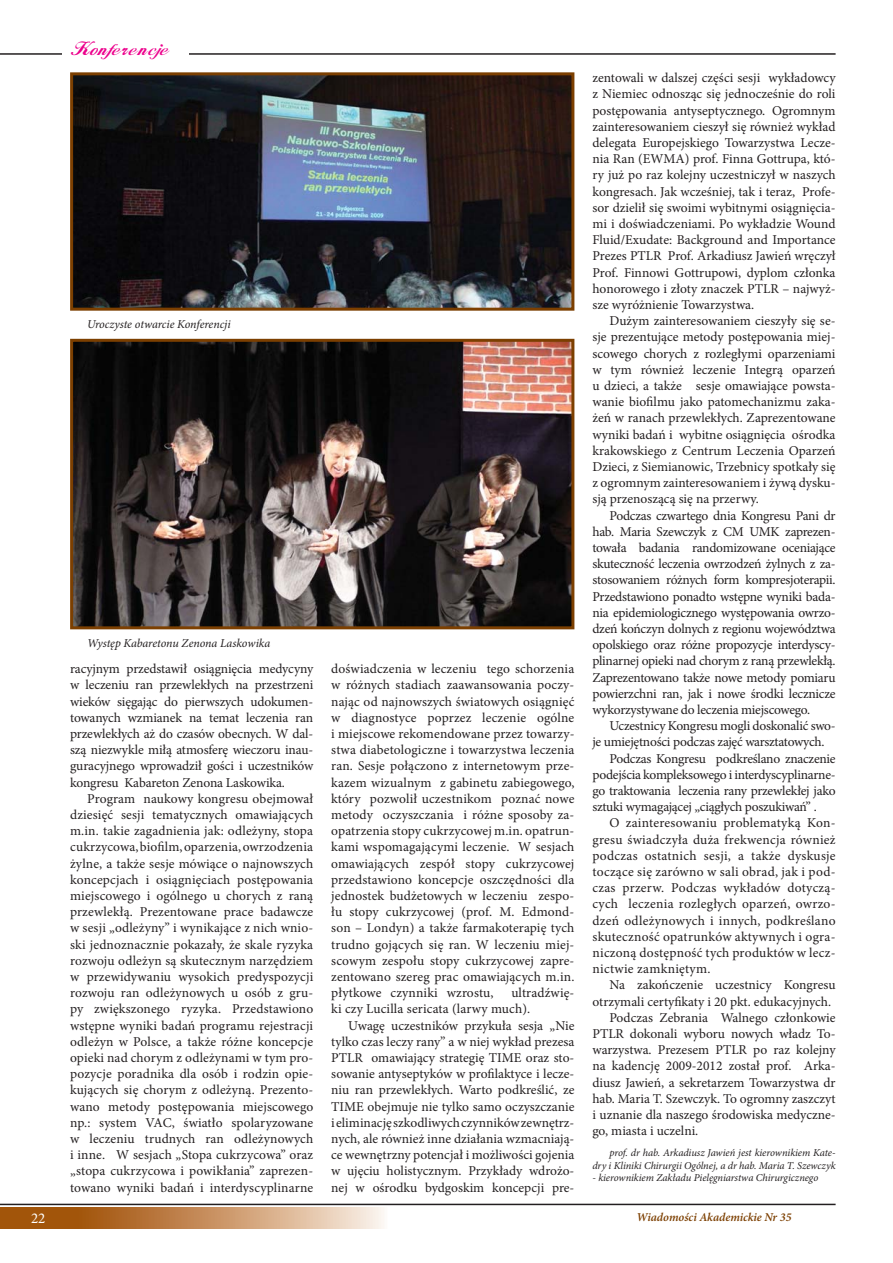
<style>
.page{position:relative;width:893px;height:1263px;background:#fff}
.page>*{position:absolute;margin:0;border:0;box-sizing:border-box;transform-origin:0 0}
.t1{font:18px "FL Starogrecki 1";letter-spacing:.065em;color:#ec008c}
.t2{font:15px "Minion Pro";color:#fff}
.t3{font:13.5px/16.2px "Minion Pro";color:#231f20;text-align:justify}
.t4{font:13.5px "Minion Pro";letter-spacing:.02em;color:#231f20}
.t5{font:13.5px "Minion Pro";letter-spacing:-.02em;color:#231f20}
.t6{font:italic 12px "Minion Pro";letter-spacing:-.01em;color:#231f20}
.t7{font:italic 600 12px "Minion Pro";color:#7c3f00}
.t8{font:italic 10.5px/12.6px "Minion Pro";letter-spacing:-.005em;color:#231f20;text-align:right}
</style>
<div class="page">
<svg style="left:11px;top:1208px;width:373px;height:21px;background:#c69160"></svg>
<hr style="left:0;top:1204px;width:835px;height:1px;background:#231f20">
<hr style="left:0;top:53px;width:835px;height:2px;background:#231f20">
<div style="left:0;top:1208px;width:11px;height:21px;background:#a2550a"></div>
<div style="left:63px;top:44px;width:126px;height:20px;background:#fff"></div>
<img style="left:74px;top:343px;width:496px;height:282px">
<div style="left:70px;top:339px;width:504px;height:290px;border:3px solid #7c3f00"></div>
<img style="left:74px;top:76px;width:496px;height:231px">
<div style="left:70px;top:72px;width:504px;height:239px;border:3px solid #7c3f00"></div>
<h1 class="t1" style="left:71px;top:44px;width:100px">Konferencje</h1>
<p class="t6" style="left:87px;top:319px;width:145px">Uroczyste otwarcie Konferencji</p>
<p class="t6" style="left:87px;top:638px;width:185px">Występ Kabaretonu Zenona Laskowika</p>
<p class="t3" style="left:70px;top:662px;width:245px">racyjnym przedstawił osiągnięcia medycyny w leczeniu ran przewlekłych na przestrzeni wieków sięgając do pierwszych udokumen&shy;towanych wzmianek na temat leczenia ran przewlekłych aż do czasów obecnych. W dal&shy;szą niezwykle miłą atmosferę wieczoru inau&shy;guracyjnego wprowadził gości i uczestników kongresu Kabareton Zenona Laskowika.</p>
<p class="t3" style="left:70px;top:791px;width:245px;text-indent:17px">Program naukowy kongresu obejmował dziesięć sesji tematycznych omawiających m.in. takie zagadnienia jak: odleżyny, stopa cukrzycowa, biofilm, oparzenia, owrzodzenia żylne, a także sesje mówiące o najnowszych koncepcjach i osiągnięciach postępowania miejscowego i ogólnego u chorych z raną przewlekłą. Prezentowane prace badawcze w sesji „odleżyny” i wynikające z nich wnio&shy;ski jednoznacznie pokazały, że skale ryzyka rozwoju odleżyn są skutecznym narzędziem w przewidywaniu wysokich predyspozycji rozwoju ran odleżynowych u osób z gru&shy;py zwiększonego ryzyka. Przedstawiono wstępne wyniki badań programu rejestracji odleżyn w Polsce, a także różne koncepcje opieki nad chorym z odleżynami w tym pro&shy;pozycje poradnika dla osób i rodzin opie&shy;kujących się chorym z odleżyną. Prezento&shy;wano metody postępowania miejscowego np.: system VAC, światło spolaryzowane w leczeniu trudnych ran odleżynowych i inne. W sesjach „Stopa cukrzycowa” oraz „stopa cukrzycowa i powikłania” zaprezen&shy;towano wyniki badań i interdyscyplinarne</p>
<p class="t3" style="left:331px;top:662px;width:245px">doświadczenia w leczeniu tego schorzenia w różnych stadiach zaawansowania poczy&shy;nając od najnowszych światowych osiągnięć w diagnostyce poprzez leczenie ogólne i miejscowe rekomendowane przez towarzy&shy;stwa diabetologiczne i towarzystwa leczenia ran. Sesje połączono z internetowym prze&shy;kazem wizualnym z gabinetu zabiegowego, który pozwolił uczestnikom poznać nowe metody oczyszczania i różne sposoby za&shy;opatrzenia stopy cukrzycowej m.in. opatrun&shy;kami wspomagającymi leczenie. W sesjach omawiających zespół stopy cukrzycowej przedstawiono koncepcje oszczędności dla jednostek budżetowych w leczeniu zespo&shy;łu stopy cukrzycowej (prof. M. Edmond&shy;son – Londyn) a także farmakoterapię tych trudno gojących się ran. W leczeniu miej&shy;scowym zespołu stopy cukrzycowej zapre&shy;zentowano szereg prac omawiających m.in. płytkowe czynniki wzrostu,</p>
<p class="t3" style="left:331px;top:986px;width:245px;text-indent:180px">ultradźwię&shy;ki czy Lucilla sericata (larwy much).</p>
<p class="t3" style="left:331px;top:1018px;width:245px;text-indent:17px">Uwagę uczestników przykuła sesja „Nie tylko czas leczy rany” a w niej wykład prezesa PTLR omawiający strategię TIME oraz sto&shy;sowanie antyseptyków w profilaktyce i lecze&shy;niu ran przewlekłych. Warto podkreślić, ze TIME obejmuje nie tylko samo oczyszczanie i eliminację szkodliwych czynników zewnętrz&shy;nych, ale również inne działania wzmacniają&shy;ce wewnętrzny potencjał i możliwości gojenia w ujęciu holistycznym. Przykłady wdrożo&shy;nej w ośrodku bydgoskim koncepcji pre-</p>
<p class="t3" style="left:592px;top:71px;width:245px">zentowali w dalszej części sesji wykładowcy z Niemiec odnosząc się jednocześnie do roli postępowania antyseptycznego. Ogromnym zainteresowaniem cieszył się również wykład delegata Europejskiego Towarzystwa Lecze&shy;nia Ran (EWMA) prof. Finna Gottrupa, któ&shy;ry już po raz kolejny uczestniczył w naszych kongresach. Jak wcześniej, tak i teraz, Profe&shy;sor dzielił się swoimi wybitnymi osiągnięcia&shy;mi i doświadczeniami. Po wykładzie Wound Fluid/Exudate: Background and Importance Prezes PTLR Prof. Arkadiusz Jawień wręczył Prof. Finnowi Gottrupowi, dyplom członka honorowego i złoty znaczek PTLR – najwyż&shy;sze wyróżnienie Towarzystwa.</p>
<p class="t3" style="left:592px;top:314px;width:245px;text-indent:17px">Dużym zainteresowaniem cieszyły się se&shy;sje prezentujące metody postępowania miej&shy;scowego chorych z rozległymi oparzeniami w tym również leczenie Integrą oparzeń u dzieci, a także sesje omawiające powsta&shy;wanie biofilmu jako patomechanizmu zaka&shy;żeń w ranach przewlekłych. Zaprezentowane wyniki badań i wybitne osiągnięcia ośrodka krakowskiego z Centrum Leczenia Oparzeń Dzieci, z Siemianowic, Trzebnicy spotkały się z ogromnym zainteresowaniem i żywą dysku&shy;sją przenoszącą się na przerwy.</p>
<p class="t3" style="left:592px;top:508px;width:245px;text-indent:17px">Podczas czwartego dnia Kongresu Pani dr hab. Maria Szewczyk z CM UMK zaprezen&shy;towała badania randomizowane oceniające skuteczność leczenia owrzodzeń żylnych z za&shy;stosowaniem różnych form kompresjoterapii.<br>Przedstawiono ponadto wstępne wyniki bada&shy;nia epidemiologicznego występowania owrzo&shy;dzeń kończyn dolnych z regionu województwa opolskiego oraz różne propozycje interdyscy&shy;plinarnej opieki nad chorym z raną przewlekłą.<br>Zaprezentowano także nowe metody pomiaru powierzchni ran, jak i nowe środki lecznicze wykorzystywane do leczenia miejscowego.</p>
<p class="t5" style="left:609px;top:721px;width:228px">Uczestnicy Kongresu mogli doskonalić swo-</p>
<p class="t5" style="left:592px;top:737px;width:233px">je umiejętności podczas zajęć warsztatowych.</p>
<p class="t5" style="left:609px;top:753px;width:228px">Podczas Kongresu podkreślano znaczenie</p>
<p class="t5" style="left:592px;top:769px;width:245px">podejścia kompleksowego i interdyscyplinarne-</p>
<p class="t5" style="left:592px;top:785px;width:245px">go traktowania leczenia rany przewlekłej jako</p>
<p class="t5" style="left:592px;top:802px;width:226px">sztuki wymagającej „ciągłych poszukiwań” .</p>
<p class="t4" style="left:609px;top:818px;width:228px">O zainteresowaniu problematyką Kon-</p>
<p class="t4" style="left:592px;top:834px;width:245px">gresu świadczyła duża frekwencja również</p>
<p class="t4" style="left:592px;top:850px;width:245px">podczas ostatnich sesji, a także dyskusje</p>
<p class="t4" style="left:592px;top:866px;width:245px">toczące się zarówno w sali obrad, jak i pod-</p>
<p class="t4" style="left:592px;top:883px;width:245px">czas przerw. Podczas wykładów dotyczą-</p>
<p class="t4" style="left:592px;top:899px;width:245px">cych leczenia rozległych oparzeń, owrzo-</p>
<p class="t4" style="left:592px;top:915px;width:245px">dzeń odleżynowych i innych, podkreślano</p>
<p class="t4" style="left:592px;top:931px;width:245px">skuteczność opatrunków aktywnych i ogra-</p>
<p class="t4" style="left:592px;top:947px;width:245px">niczoną dostępność tych produktów w lecz-</p>
<p class="t4" style="left:592px;top:964px;width:120px">nictwie zamkniętym.</p>
<p class="t3" style="left:609px;top:978px;width:228px">Na zakończenie uczestnicy Kongresu</p>
<p class="t3" style="left:592px;top:994px;width:240px">otrzymali certyfikaty i 20 pkt. edukacyjnych.</p>
<p class="t3" style="left:609px;top:1010px;width:228px">Podczas Zebrania Walnego członkowie</p>
<p class="t3" style="left:592px;top:1027px;width:245px">PTLR dokonali wyboru nowych władz To-</p>
<p class="t3" style="left:592px;top:1043px;width:245px">warzystwa. Prezesem PTLR po raz kolejny</p>
<p class="t3" style="left:592px;top:1059px;width:245px">na kadencję 2009-2012 został prof. Arka-</p>
<p class="t3" style="left:592px;top:1075px;width:245px">diusz Jawień, a sekretarzem Towarzystwa dr</p>
<p class="t3" style="left:592px;top:1091px;width:245px">hab. Maria T. Szewczyk. To ogromny zaszczyt</p>
<p class="t3" style="left:592px;top:1108px;width:245px">i uznanie dla naszego środowiska medyczne-</p>
<p class="t3" style="left:592px;top:1124px;width:107px">go, miasta i uczelni.</p>
<p class="t8" style="left:592px;top:1147px;width:245px">prof. dr hab. Arkadiusz Jawień jest kierownikiem Kate-<br>dry i Kliniki Chirurgii Ogólnej, a dr hab. Maria T. Szewczyk</p>
<p class="t8" style="left:592px;top:1173px;width:227px">- kierownikiem Zakładu Pielęgniarstwa Chirurgicznego</p>
<p class="t2" style="left:31px;top:1212px;width:16px">22</p>
<p class="t7" style="left:636px;top:1209px;width:157px">Wiadomości Akademickie Nr 35</p>
</div>
